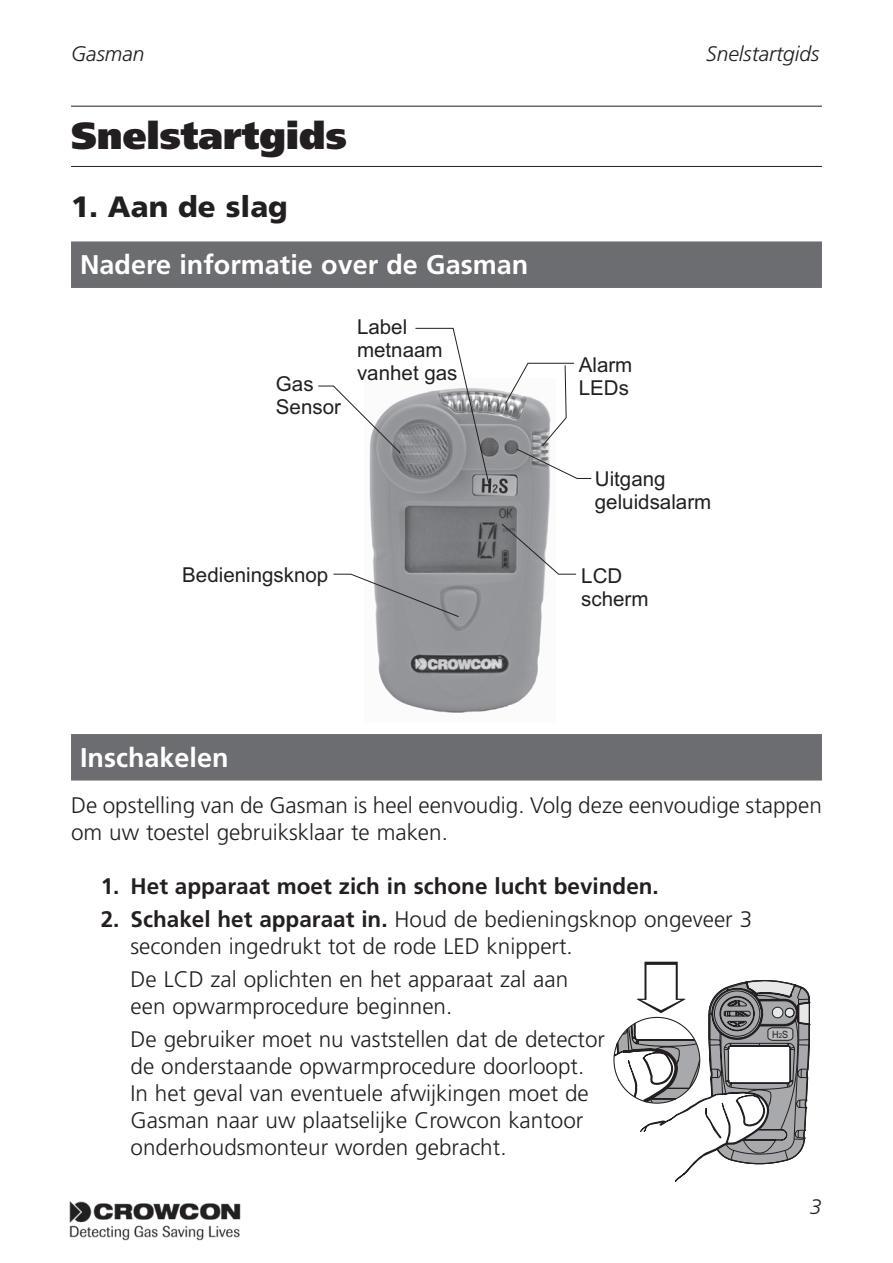
<style>
.page{position:relative;width:893px;height:1263px;background:#fff}
.page>*{position:absolute;margin:0;border:0;box-sizing:border-box;transform-origin:0 0}
.t1{font:900 37.8px "Frutiger";color:#231f20}
.t2{font:900 29.4px "Frutiger";color:#231f20}
.t3{font:700 27px "Frutiger";color:#fff}
.t4{font:300 22.5px/27px "Frutiger";color:#231f20}
.t5{font:700 22.5px "Frutiger";color:#231f20}
.t6{font:italic 300 21px "Frutiger";color:#231f20}
.t7{font:20.4px/22.8px "Arial";color:#231f20}
.t8{font:9.9px "Arial";color:#231f20;scale:.91 1}
.s1{font-weight:700}
.s2{font-size:6.9px}
</style>
<div class="page">
<img style="left:69px;top:1201px;width:172px;height:40px">
<hr style="left:71px;top:106px;width:751px;height:1px;background:#231f20">
<hr style="left:71px;top:166px;width:751px;height:1px;background:#231f20">
<div style="left:71px;top:241px;width:751px;height:47px;background:#6c6d70"></div>
<div style="left:71px;top:734px;width:751px;height:46px;background:#6c6d70"></div>
<img style="left:375px;top:617px;width:167px;height:96px">
<svg style="left:318px;top:328px;width:274px;height:289px"></svg>
<svg style="left:613px;top:962px;width:198px;height:220px"></svg>
<p class="t6" style="left:71px;top:42px;width:75px">Gasman</p>
<p class="t6" style="left:706px;top:42px;width:115px">Snelstartgids</p>
<h1 class="t1" style="left:71px;top:113px;width:277px">Snelstartgids</h1>
<h2 class="t2" style="left:71px;top:189px;width:218px">1. Aan de slag</h2>
<p class="t3" style="left:80px;top:249px;width:450px">Nadere informatie over de Gasman</p>
<p class="t7" style="left:276px;top:374px;width:67px">Gas<br>Sensor</p>
<p class="t7" style="left:357px;top:317px;width:102px">Label metnaam vanhet gas</p>
<p class="t7" style="left:182px;top:565px;width:148px">Bedieningsknop</p>
<p class="t7" style="left:579px;top:355px;width:55px">Alarm<br>LEDs</p>
<p class="t7" style="left:595px;top:469px;width:118px">Uitgang geluidsalarm</p>
<p class="t7" style="left:581px;top:566px;width:69px">LCD scherm</p>
<p class="t3" style="left:80px;top:742px;width:150px">Inschakelen</p>
<p class="t4" style="left:71px;top:792px;width:752px">De opstelling van de Gasman is heel eenvoudig. Volg deze eenvoudige stappen om uw toestel gebruiksklaar te maken.</p>
<p class="t5" style="left:101px;top:873px;width:560px">1. Het apparaat moet zich in schone lucht bevinden.</p>
<p class="t4" style="left:131px;top:906px;width:623px;text-indent:-30px"><span class="s1">2. Schakel het apparaat in.</span> Houd de bedieningsknop ongeveer 3 seconden ingedrukt tot de rode LED knippert.</p>
<p class="t4" style="left:131px;top:966px;width:439px">De LCD zal oplichten en het apparaat zal aan een opwarmprocedure beginnen.</p>
<p class="t4" style="left:131px;top:1026px;width:476px">De gebruiker moet nu vaststellen dat de detector de onderstaande opwarmprocedure doorloopt.<br>In het geval van eventuele afwijkingen moet de Gasman naar uw plaatselijke Crowcon kantoor onderhoudsmonteur worden gebracht.</p>
<p class="t8" style="left:772px;top:1031px;width:19px">H S<span class="s2">2</span></p>
<p class="t6" style="left:810px;top:1194px;width:13px">3</p>
</div>
